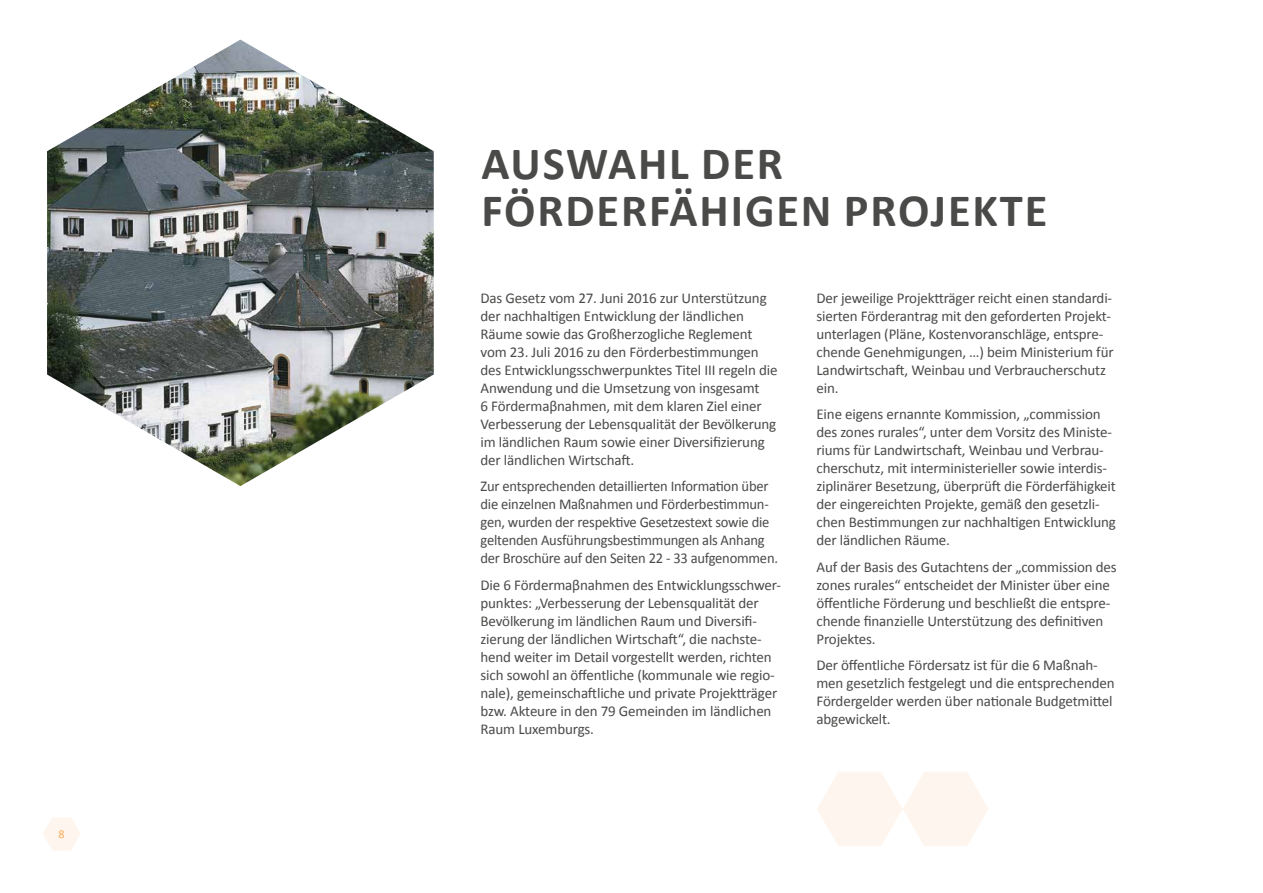
<style>
.page{position:relative;width:1263px;height:893px;background:#fff}
.page>*{position:absolute;margin:0;border:0;box-sizing:border-box;transform-origin:0 0}
.t1{font:700 46.5px/46.5px "Calibri";letter-spacing:.04em;color:#4a4a49}
.t2{font:15px/18px "Calibri";letter-spacing:-.01em;color:#4a4a49}
.t3{font:12px "Calibri";color:#f7ab57}
</style>
<div class="page">
<svg style="left:43px;top:817px;width:37px;height:33px"></svg>
<img style="left:47px;top:40px;width:387px;height:446px">
<svg style="left:817px;top:772px;width:171px;height:74px"></svg>
<p class="t3" style="left:59px;top:827px;width:8px">8</p>
<h1 class="t1" style="left:481px;top:141px;width:567px">AUSWAHL DER<br>FÖRDERFÄHIGEN PROJEKTE</h1>
<p class="t2" style="left:480px;top:289px;width:299px">Das Gesetz vom 27. Juni 2016 zur Unterstützung der nachhaltigen Entwicklung der ländlichen Räume sowie das Großherzogliche Reglement vom 23. Juli 2016 zu den Förderbestimmungen des Entwicklungsschwerpunktes Titel III regeln die Anwendung und die Umsetzung von insgesamt<br>6 Fördermaβnahmen, mit dem klaren Ziel einer Verbesserung der Lebensqualität der Bevölkerung im ländlichen Raum sowie einer Diversifizierung der ländlichen Wirtschaft.</p>
<p class="t2" style="left:480px;top:477px;width:299px">Zur entsprechenden detaillierten Information über die einzelnen Maßnahmen und Förderbestimmun&shy;gen, wurden der respektive Gesetzestext sowie die geltenden Ausführungsbestimmungen als Anhang der Broschüre auf den Seiten 22 - 33 aufgenommen.</p>
<p class="t2" style="left:480px;top:576px;width:302px">Die 6 Fördermaβnahmen des Entwicklungsschwer&shy;punktes: „Verbesserung der Lebensqualität der Bevölkerung im ländlichen Raum und Diversifi&shy;zierung der ländlichen Wirtschaft“, die nachste&shy;hend weiter im Detail vorgestellt werden, richten sich sowohl an öffentliche (kommunale wie regio&shy;nale), gemeinschaftliche und private Projektträger bzw. Akteure in den 79 Gemeinden im ländlichen Raum Luxemburgs.</p>
<p class="t2" style="left:816px;top:289px;width:299px">Der jeweilige Projektträger reicht einen standardi&shy;sierten Förderantrag mit den geforderten Projekt&shy;unterlagen (Pläne, Kostenvoranschläge, entspre&shy;chende Genehmigungen, …) beim Ministerium für Landwirtschaft, Weinbau und Verbraucherschutz ein.</p>
<p class="t2" style="left:816px;top:405px;width:301px">Eine eigens ernannte Kommission, „commission des zones rurales“, unter dem Vorsitz des Ministe&shy;riums für Landwirtschaft, Weinbau und Verbrau&shy;cherschutz, mit interministerieller sowie interdis&shy;ziplinärer Besetzung, überprüft die Förderfähigkeit der eingereichten Projekte, gemäß den gesetzli&shy;chen Bestimmungen zur nachhaltigen Entwicklung der ländlichen Räume.</p>
<p class="t2" style="left:816px;top:558px;width:302px">Auf der Basis des Gutachtens der „commission des zones rurales“ entscheidet der Minister über eine öffentliche Förderung und beschließt die entspre&shy;chende finanzielle Unterstützung des definitiven Projektes.</p>
<p class="t2" style="left:816px;top:656px;width:300px">Der öffentliche Fördersatz ist für die 6 Maßnah&shy;men gesetzlich festgelegt und die entsprechenden Fördergelder werden über nationale Budgetmittel abgewickelt.</p>
</div>
